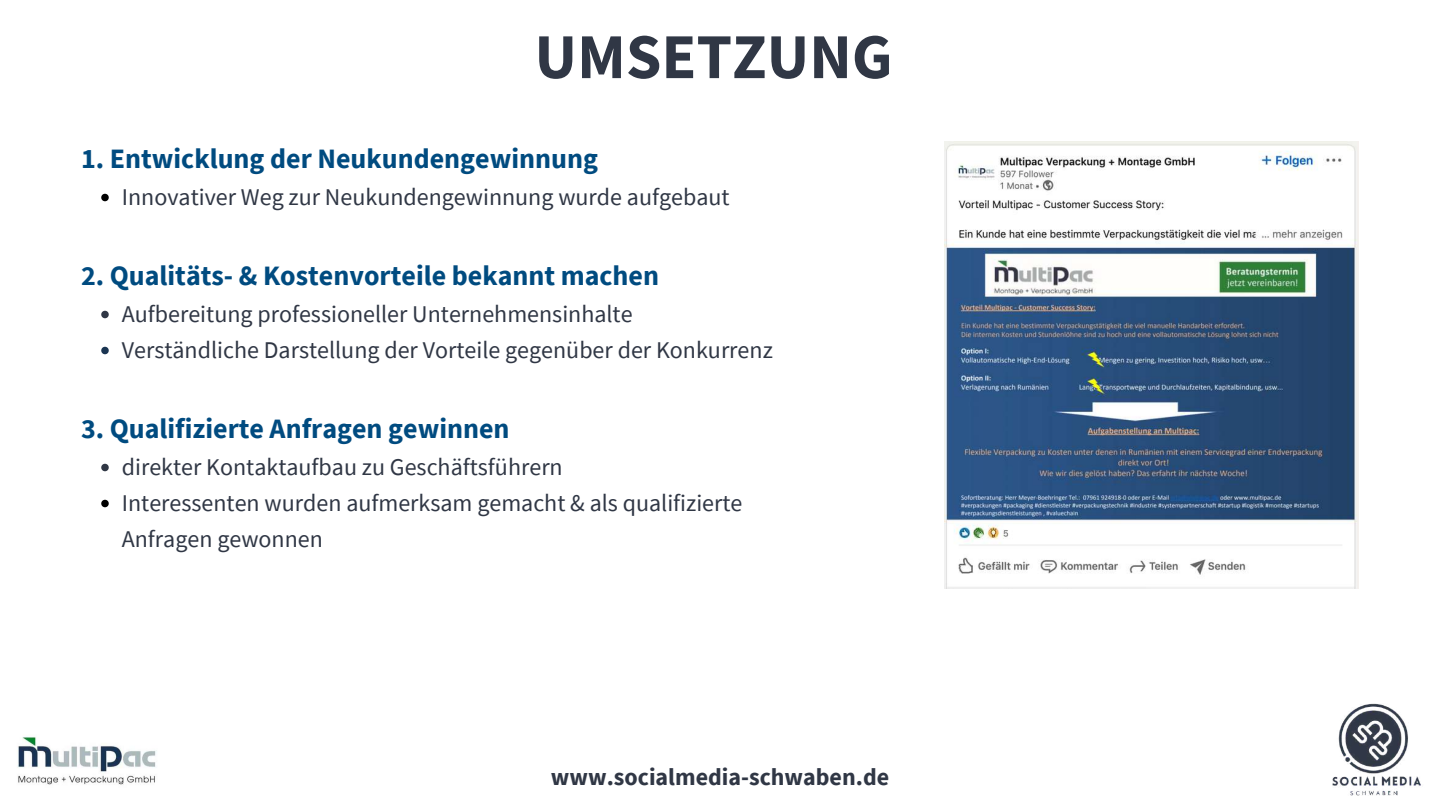
<style>
.page{position:relative;width:1440px;height:810px;background:#fff}
.page>*{position:absolute;margin:0;border:0;box-sizing:border-box;transform-origin:0 0}
.t1{font:700 64px "Source Sans Pro";color:#303745}
.t2{font:700 28px "Source Sans Pro";color:#004b80}
.t3{font:24px/36px "Source Sans Pro";color:#303745}
.t4{font:700 24px "Source Sans Pro";color:#303745}
</style>
<div class="page">
<img style="left:1332px;top:703px;width:89px;height:93px">
<img style="left:17px;top:736px;width:140px;height:49px">
<img style="left:945px;top:142px;width:414px;height:447px">
<svg style="left:101px;top:194px;width:8px;height:7px"></svg>
<svg style="left:101px;top:311px;width:8px;height:7px"></svg>
<svg style="left:101px;top:347px;width:8px;height:7px"></svg>
<svg style="left:101px;top:464px;width:8px;height:7px"></svg>
<svg style="left:101px;top:500px;width:8px;height:7px"></svg>
<h1 class="t1" style="left:535px;top:15px;width:360px">UMSETZUNG</h1>
<p class="t2" style="left:81px;top:141px;width:519px">1. Entwicklung der Neukundengewinnung</p>
<p class="t3" style="left:122px;top:178px;width:609px">Innovativer Weg zur Neukundengewinnung wurde aufgebaut</p>
<p class="t2" style="left:81px;top:258px;width:580px">2. Qualitäts- &amp; Kostenvorteile bekannt machen</p>
<p class="t3" style="left:122px;top:295px;width:653px">Aufbereitung professioneller Unternehmensinhalte<br>Verständliche Darstellung der Vorteile gegenüber der Konkurrenz</p>
<p class="t2" style="left:81px;top:411px;width:430px">3. Qualifizierte Anfragen gewinnen</p>
<p class="t3" style="left:122px;top:448px;width:622px">direkter Kontaktaufbau zu Geschäftsführern<br>Interessenten wurden aufmerksam gemacht &amp; als qualifizierte<br>Anfragen gewonnen</p>
<p class="t4" style="left:551px;top:762px;width:340px">www.socialmedia-schwaben.de</p>
</div>
